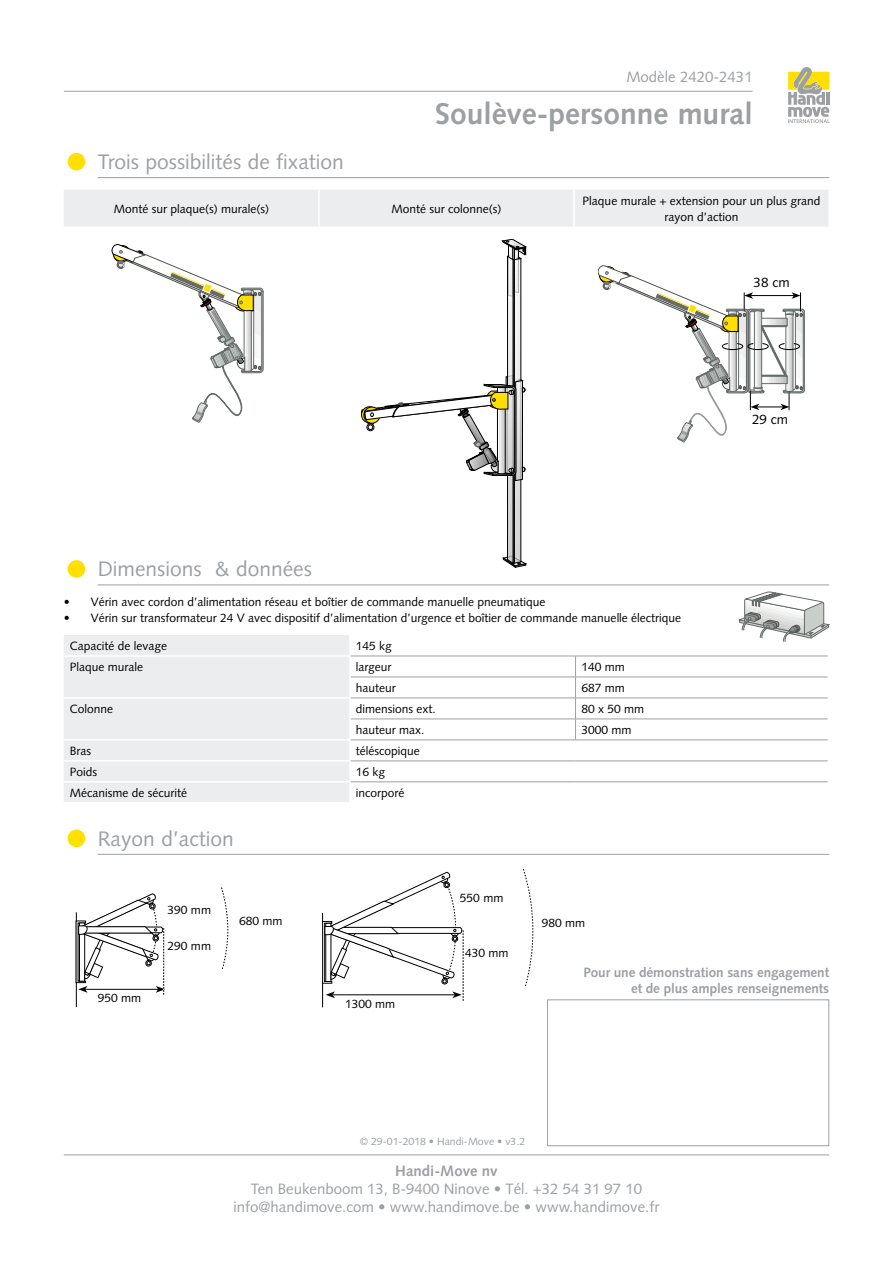
<style>
.page{position:relative;width:893px;height:1263px;background:#fff}
.page>*{position:absolute;margin:0;border:0;box-sizing:border-box;transform-origin:0 0}
.t1{font:700 30px "Syntax";color:#9ca0a3}
.t2{font:21px "Syntax";color:#9ca0a3}
.t3{font:15px/18px "Syntax";color:#9ca0a3;text-align:center}
.t4{font:700 15px "Syntax";color:#9ca0a3}
.t5{font:700 13.5px/16.2px "Syntax";letter-spacing:-.005em;color:#9ca0a3;text-align:right}
.t6{font:13.5px "Syntax";color:#000}
.t7{font:12px/16.5px "Syntax";color:#000;text-align:center}
.t8{font:10.5px "Syntax";color:#9ca0a3}
.s1{font-size:51px;color:#ffe000}
</style>
<div class="page">
<div style="left:547px;top:999px;width:282px;height:147px;background:#fff;border:1px solid #9ca0a3"></div>
<svg style="left:788px;top:67px;width:42px;height:56px"></svg>
<hr style="left:64px;top:1154px;width:765px;height:1px;background:#9ca0a3">
<hr style="left:98px;top:177px;width:731px;height:1px;background:#9ca0a3">
<hr style="left:64px;top:91px;width:689px;height:1px;background:#9ca0a3">
<hr style="left:98px;top:854px;width:731px;height:1px;background:#9ca0a3">
<hr style="left:98px;top:585px;width:731px;height:1px;background:#9ca0a3">
<div style="left:64px;top:635px;width:285px;height:167px;background:#ecedee"></div>
<hr style="left:64px;top:655px;width:287px;height:2px;background:#fff">
<hr style="left:64px;top:697px;width:287px;height:2px;background:#fff">
<hr style="left:64px;top:739px;width:287px;height:2px;background:#fff">
<hr style="left:64px;top:760px;width:287px;height:2px;background:#fff">
<hr style="left:64px;top:781px;width:287px;height:2px;background:#fff">
<hr style="left:351px;top:656px;width:224px;height:1px;background:#9ca0a3">
<hr style="left:575px;top:656px;width:253px;height:1px;background:#9ca0a3">
<hr style="left:351px;top:677px;width:224px;height:1px;background:#9ca0a3">
<hr style="left:575px;top:677px;width:253px;height:1px;background:#9ca0a3">
<hr style="left:351px;top:698px;width:224px;height:1px;background:#9ca0a3">
<hr style="left:575px;top:698px;width:253px;height:1px;background:#9ca0a3">
<hr style="left:351px;top:719px;width:224px;height:1px;background:#9ca0a3">
<hr style="left:575px;top:719px;width:253px;height:1px;background:#9ca0a3">
<svg style="left:575px;top:656px;width:1px;height:84px"></svg>
<hr style="left:351px;top:740px;width:224px;height:1px;background:#9ca0a3">
<hr style="left:575px;top:740px;width:253px;height:1px;background:#9ca0a3">
<hr style="left:351px;top:760px;width:224px;height:1px;background:#9ca0a3">
<hr style="left:575px;top:760px;width:253px;height:1px;background:#9ca0a3">
<hr style="left:351px;top:781px;width:224px;height:1px;background:#9ca0a3">
<hr style="left:575px;top:781px;width:253px;height:1px;background:#9ca0a3">
<hr style="left:322px;top:913px;width:1px;height:94px;background:#000">
<svg style="left:523px;top:869px;width:10px;height:118px"></svg>
<svg style="left:322px;top:871px;width:142px;height:130px"></svg>
<hr style="left:76px;top:912px;width:1px;height:95px;background:#000">
<svg style="left:221px;top:887px;width:7px;height:82px"></svg>
<svg style="left:76px;top:894px;width:89px;height:101px"></svg>
<div style="left:64px;top:190px;width:764px;height:36px;background:#ecedee"></div>
<hr style="left:318px;top:190px;width:2px;height:36px;background:#fff">
<hr style="left:573px;top:190px;width:2px;height:36px;background:#fff">
<svg style="left:112px;top:244px;width:151px;height:178px"></svg>
<svg style="left:361px;top:239px;width:165px;height:328px"></svg>
<svg style="left:598px;top:266px;width:207px;height:176px"></svg>
<svg style="left:739px;top:592px;width:90px;height:50px"></svg>
<h2 class="t2" style="left:64px;top:149px;width:282px"><span class="s1">•</span> Trois possibilités de fixation</h2>
<p class="t3" style="left:626px;top:68px;width:128px">Modèle 2420-2431</p>
<h1 class="t1" style="left:435px;top:96px;width:319px">Soulève-personne mural</h1>
<p class="t7" style="left:114px;top:201px;width:157px">Monté sur plaque(s) murale(s)</p>
<p class="t7" style="left:391px;top:201px;width:112px">Monté sur colonne(s)</p>
<p class="t7" style="left:583px;top:192px;width:239px">Plaque murale + extension pour un plus grand rayon d’action</p>
<p class="t6" style="left:754px;top:274px;width:38px">38 cm</p>
<h2 class="t2" style="left:64px;top:556px;width:250px"><span class="s1">•</span> Dimensions &amp; données</h2>
<p class="t7" style="left:64px;top:593px;width:483px">• Vérin avec cordon d’alimentation réseau et boîtier de commande manuelle pneumatique</p>
<p class="t7" style="left:64px;top:610px;width:619px">• Vérin sur transformateur 24 V avec dispositif d’alimentation d’urgence et boîtier de commande manuelle électrique</p>
<p class="t7" style="left:70px;top:638px;width:99px">Capacité de levage</p>
<p class="t7" style="left:356px;top:638px;width:38px">145 kg</p>
<p class="t7" style="left:70px;top:659px;width:75px">Plaque murale</p>
<p class="t7" style="left:356px;top:659px;width:37px">largeur</p>
<p class="t7" style="left:581px;top:659px;width:45px">140 mm</p>
<p class="t7" style="left:356px;top:679px;width:42px">hauteur</p>
<p class="t7" style="left:581px;top:679px;width:45px">687 mm</p>
<p class="t7" style="left:70px;top:700px;width:45px">Colonne</p>
<p class="t7" style="left:356px;top:700px;width:82px">dimensions ext.</p>
<p class="t7" style="left:581px;top:700px;width:64px">80 x 50 mm</p>
<p class="t7" style="left:356px;top:721px;width:70px">hauteur max.</p>
<p class="t7" style="left:581px;top:721px;width:52px">3000 mm</p>
<p class="t7" style="left:70px;top:742px;width:23px">Bras</p>
<p class="t7" style="left:356px;top:742px;width:66px">téléscopique</p>
<p class="t7" style="left:70px;top:763px;width:29px">Poids</p>
<p class="t7" style="left:356px;top:763px;width:31px">16 kg</p>
<p class="t7" style="left:70px;top:784px;width:119px">Mécanisme de sécurité</p>
<p class="t7" style="left:356px;top:784px;width:50px">incorporé</p>
<h2 class="t2" style="left:64px;top:826px;width:171px"><span class="s1">•</span> Rayon d’action</h2>
<p class="t7" style="left:168px;top:902px;width:45px">390 mm</p>
<p class="t7" style="left:168px;top:937px;width:45px">290 mm</p>
<p class="t7" style="left:239px;top:913px;width:45px">680 mm</p>
<p class="t7" style="left:460px;top:890px;width:45px">550 mm</p>
<p class="t7" style="left:465px;top:944px;width:45px">430 mm</p>
<p class="t7" style="left:542px;top:915px;width:45px">980 mm</p>
<p class="t6" style="left:752px;top:411px;width:38px">29 cm</p>
<p class="t7" style="left:98px;top:990px;width:45px">950 mm</p>
<p class="t7" style="left:345px;top:995px;width:52px">1300 mm</p>
<p class="t5" style="left:583px;top:964px;width:247px">Pour une démonstration sans engagement et de plus amples renseignements</p>
<p class="t8" style="left:360px;top:1135px;width:167px">© 29-01-2018 • Handi-Move • v3.2</p>
<p class="t4" style="left:395px;top:1162px;width:104px">Handi-Move nv</p>
<p class="t3" style="left:234px;top:1180px;width:427px">Ten Beukenboom 13, B-9400 Ninove • Tél. +32 54 31 97 10 info@handimove.com • www.handimove.be • www.handimove.fr</p>
</div>
